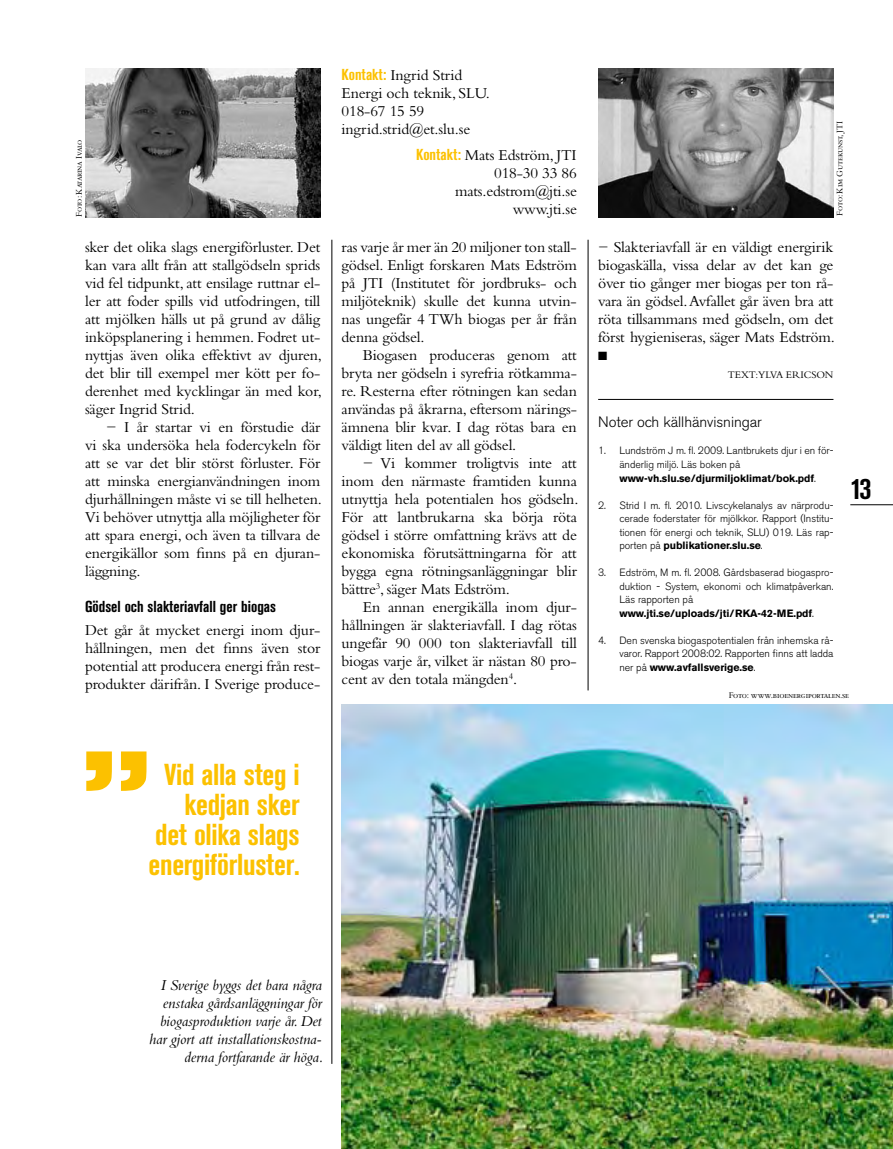
<style>
.page{position:relative;width:893px;height:1149px;background:#fff}
.page>*{position:absolute;margin:0;border:0;box-sizing:border-box;transform-origin:0 0}
.t1{font:800 105px "Rockwell";color:#fcc100}
.t2{font:700 condensed 30px/30px "Akzidenz Grotesk BE";letter-spacing:-.01em;color:#fcc100;text-align:right}
.t3{font:700 condensed 30px "Akzidenz Grotesk BE";color:#000}
.t4{font:15.75px/18px "Bembo";letter-spacing:-.01em;color:#000;text-align:justify}
.t5{font:italic 15.75px/18px "Bembo";letter-spacing:-.01em;color:#000;text-align:right}
.t6{font:700 condensed 15.75px "Akzidenz Grotesk BE";color:#000}
.t7{font:300 15px "Akzidenz Grotesk BE";letter-spacing:-.005em;color:#000}
.t8{font:12px "Zapf Dingbats ITC";color:#000}
.t9{font:300 10.5px/13.5px "Akzidenz Grotesk BE";letter-spacing:-.005em;color:#000}
.t10{font:10.5px "Bembo SC";letter-spacing:-.01em;color:#000}
.t11{font:9px "Bembo SC";letter-spacing:-.03em;color:#000}
.t12{font:9px "Bembo SC";letter-spacing:-.05em;color:#000}
.s1{font-family:"Akzidenz Grotesk BE";font-weight:700;font-stretch:condensed;color:#fcc100}
.s2{font-weight:700}
</style>
<div class="page">
<hr style="left:850px;top:504px;width:43px;height:1px;background:#000">
<img style="left:85px;top:68px;width:235px;height:149px">
<hr style="left:598px;top:399px;width:235px;height:1px;background:#000">
<img style="left:598px;top:68px;width:235px;height:149px">
<img style="left:342px;top:704px;width:551px;height:444px">
<hr style="left:332px;top:240px;width:1px;height:823px;background:#000">
<hr style="left:588px;top:240px;width:1px;height:450px;background:#000">
<p class="t12" style="left:74px;top:216px;width:79px;rotate:-90deg">Foto: Katarina Ivalo</p>
<p class="t4" style="left:85px;top:237px;width:238px">sker det olika slags energiförluster. Det kan vara allt från att stallgödseln sprids vid fel tidpunkt, att ensilage ruttnar el&shy;ler att foder spills vid utfodringen, till att mjölken hälls ut på grund av dålig inköpsplanering i hemmen. Fodret ut&shy;nyttjas även olika effektivt av djuren, det blir till exempel mer kött per fo&shy;derenhet med kycklingar än med kor, säger Ingrid Strid.</p>
<p class="t4" style="left:85px;top:417px;width:238px;text-indent:21px">− I år startar vi en förstudie där vi ska undersöka hela fodercykeln för att se var det blir störst förluster. För att minska energianvändningen inom djurhållningen måste vi se till helheten.<br>Vi behöver utnyttja alla möjligheter för att spara energi, och även ta tillvara de energikällor som finns på en djuran&shy;läggning.</p>
<p class="t6" style="left:85px;top:597px;width:193px">Gödsel och slakteriavfall ger biogas</p>
<p class="t4" style="left:85px;top:620px;width:237px">Det går åt mycket energi inom djur&shy;hållningen, men det finns även stor potential att producera energi från rest&shy;produkter därifrån. I Sverige produce-</p>
<p class="t4" style="left:342px;top:66px;width:150px;text-align:left"><span class="s1">Kontakt:</span> Ingrid Strid<br>Energi och teknik, SLU.<br>018-67 15 59 ingrid.strid@et.slu.se</p>
<p class="t4" style="left:416px;top:145px;width:162px;text-align:right"><span class="s1">Kontakt:</span> Mats Edström, JTI<br>018-30 33 86 mats.edstrom@jti.se www.jti.se</p>
<p class="t4" style="left:342px;top:237px;width:237px">ras varje år mer än 20 miljoner ton stall&shy;gödsel. Enligt forskaren Mats Edström på JTI (Institutet för jordbruks- och miljöteknik) skulle det kunna utvin&shy;nas ungefär 4 TWh biogas per år från denna gödsel.</p>
<p class="t4" style="left:342px;top:345px;width:237px;text-indent:21px">Biogasen produceras genom att bryta ner gödseln i syrefria rötkamma&shy;re. Resterna efter rötningen kan sedan användas på åkrarna, eftersom närings&shy;ämnena blir kvar. I dag rötas bara en väldigt liten del av all gödsel.</p>
<p class="t4" style="left:342px;top:453px;width:238px;text-indent:21px">− Vi kommer troligtvis inte att inom den närmaste framtiden kunna utnyttja hela potentialen hos gödseln.<br>För att lantbrukarna ska börja röta gödsel i större omfattning krävs att de ekonomiska förutsättningarna för att bygga egna rötningsanläggningar blir bättre<sup>3</sup>, säger Mats Edström.</p>
<p class="t4" style="left:342px;top:597px;width:237px;text-indent:21px">En annan energikälla inom djur&shy;hållningen är slakteriavfall. I dag rötas ungefär 90 000 ton slakteriavfall till biogas varje år, vilket är nästan 80 pro&shy;cent av den totala mängden<sup>4</sup>.</p>
<p class="t11" style="left:835px;top:215px;width:95px;rotate:-90deg">Foto: Kim Gutekunst, JTI</p>
<p class="t4" style="left:598px;top:237px;width:238px">− Slakteriavfall är en väldigt energirik biogaskälla, vissa delar av det kan ge över tio gånger mer biogas per ton rå&shy;vara än gödsel. Avfallet går även bra att röta tillsammans med gödseln, om det först hygieniseras, säger Mats Edström.</p>
<p class="t8" style="left:598px;top:350px;width:11px">■</p>
<p class="t10" style="left:728px;top:369px;width:107px">Text:Ylva Erics on</p>
<p class="t7" style="left:598px;top:414px;width:165px">Noter och källhänvisningar</p>
<p class="t9" style="left:619px;top:444px;width:216px;text-indent:-21px">1. Lundström J m. fl. 2009. Lantbrukets djur i en för&shy;änderlig miljö. Läs boken på <span class="s2">www-vh.slu.se/djurmiljoklimat/bok.pdf</span>.</p>
<p class="t9" style="left:619px;top:498px;width:216px;text-align:justify;text-indent:-21px">2. Strid I m. fl. 2010. Livscykelanalys av närprodu&shy;cerade foderstater för mjölkkor. Rapport (Institu&shy;tionen för energi och teknik, SLU) 019. Läs rap&shy;porten på <span class="s2">publikationer.slu.se</span>.</p>
<p class="t9" style="left:619px;top:565px;width:216px;text-indent:-21px">3. Edström, M m. fl. 2008. Gårdsbaserad biogaspro&shy;duktion - System, ekonomi och klimatpåverkan.<br>Läs rapporten på <span class="s2">www.jti.se/uploads/jti/RKA-42-ME.pdf</span>.</p>
<p class="t9" style="left:619px;top:633px;width:216px;text-align:justify;text-indent:-21px">4. Den svenska biogaspotentialen från inhemska rå&shy;varor. Rapport 2008:02. Rapporten finns att ladda ner på <span class="s2">www.avfallsverige.se</span>.</p>
<h2 class="t3" style="left:850px;top:471px;width:22px">13</h2>
<p class="t11" style="left:729px;top:690px;width:122px">Foto: www.bioenergiportalen.se</p>
<h1 class="t1" style="left:79px;top:726px;width:77px">”</h1>
<h2 class="t2" style="left:149px;top:759px;width:153px">Vid alla steg i kedjan sker det olika slags energiförluster.</h2>
<p class="t5" style="left:149px;top:975px;width:176px">I Sverige byggs det bara några enstaka gårdsanläggningar för biogasproduktion varje år. Det har gjort att installationskostna&shy;derna fortfarande är höga.</p>
</div>
